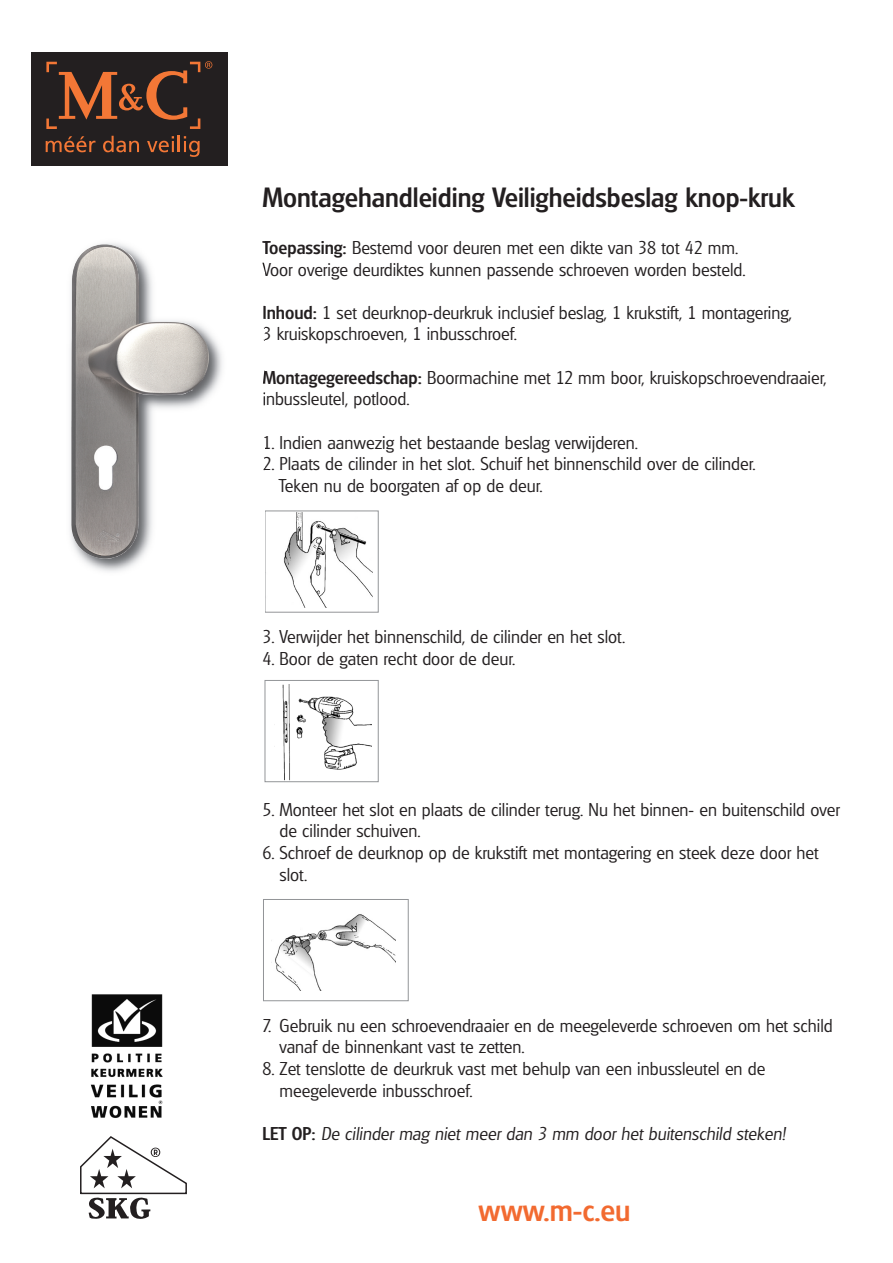
<style>
.page{position:relative;width:893px;height:1263px;background:#fff}
.page>*{position:absolute;margin:0;border:0;box-sizing:border-box;transform-origin:0 0}
.t1{font:500 30px "Glasgow";color:#f26a30}
.t2{font:500 27px "Glasgow";color:#231f20}
.t3{font:300 18px/21.6px "Glasgow";color:#231f20}
.t4{font:italic 300 18px "Glasgow";color:#231f20}
.s1{font-weight:500}
.s2{font-weight:500;font-style:normal}
</style>
<div class="page">
<img style="left:283px;top:512px;width:89px;height:95px">
<div style="left:265px;top:510px;width:114px;height:102px;border:1px solid #939598"></div>
<img style="left:274px;top:684px;width:97px;height:96px">
<div style="left:265px;top:680px;width:114px;height:102px;border:1px solid #939598"></div>
<img style="left:271px;top:914px;width:124px;height:76px">
<div style="left:263px;top:899px;width:146px;height:102px;border:1px solid #939598"></div>
<svg style="left:80px;top:1136px;width:107px;height:83px"></svg>
<div style="left:31px;top:53px;width:196px;height:113px;background:#231f20"></div>
<svg style="left:46px;top:136px;width:49px;height:16px"></svg>
<svg style="left:103px;top:136px;width:36px;height:16px"></svg>
<svg style="left:147px;top:136px;width:53px;height:21px"></svg>
<svg style="left:46px;top:61px;width:166px;height:68px"></svg>
<img style="left:70px;top:243px;width:194px;height:329px">
<svg style="left:262px;top:263px;width:2px;height:8px"></svg>
<svg style="left:263px;top:306px;width:1px;height:13px"></svg>
<svg style="left:263px;top:371px;width:1px;height:14px"></svg>
<svg style="left:263px;top:392px;width:1px;height:15px"></svg>
<img style="left:71px;top:244px;width:138px;height:315px">
<img style="left:90px;top:994px;width:73px;height:124px">
<h2 class="t2" style="left:262px;top:181px;width:533px">Montagehandleiding Veiligheidsbeslag knop-kruk</h2>
<p class="t3" style="left:262px;top:237px;width:485px"><span class="s1">Toepassing:</span> Bestemd voor deuren met een dikte van 38 tot 42 mm.<br>Voor overige deurdiktes kunnen passende schroeven worden besteld.</p>
<p class="t3" style="left:262px;top:302px;width:531px"><span class="s1">Inhoud:</span> 1 set deurknop-deurkruk inclusief beslag, 1 krukstift, 1 montagering,<br>3 kruiskopschroeven, 1 inbusschroef.</p>
<p class="t3" style="left:262px;top:367px;width:566px"><span class="s1">Montagegereedschap:</span> Boormachine met 12 mm boor, kruiskopschroevendraaier, inbussleutel, potlood.</p>
<p class="t3" style="left:262px;top:431px;width:377px">1. Indien aanwezig het bestaande beslag verwijderen.</p>
<p class="t3" style="left:279px;top:453px;width:478px;text-indent:-16px">2. Plaats de cilinder in het slot. Schuif het binnenschild over de cilinder.<br>Teken nu de boorgaten af op de deur.</p>
<p class="t3" style="left:263px;top:626px;width:364px">3. Verwijder het binnenschild, de cilinder en het slot.</p>
<p class="t3" style="left:263px;top:647px;width:254px">4. Boor de gaten recht door de deur.</p>
<p class="t3" style="left:280px;top:799px;width:562px;text-indent:-17px">5. Monteer het slot en plaats de cilinder terug. Nu het binnen- en buitenschild over de cilinder schuiven.</p>
<p class="t3" style="left:280px;top:842px;width:541px;text-indent:-17px">6. Schroef de deurknop op de krukstift met montagering en steek deze door het slot.</p>
<p class="t3" style="left:280px;top:1015px;width:555px;text-indent:-17px">7. Gebruik nu een schroevendraaier en de meegeleverde schroeven om het schild vanaf de binnenkant vast te zetten.</p>
<p class="t3" style="left:280px;top:1058px;width:487px;text-indent:-17px">8. Zet tenslotte de deurkruk vast met behulp van een inbussleutel en de meegeleverde inbusschroef.</p>
<p class="t4" style="left:262px;top:1123px;width:524px"><span class="s2">LET OP:</span> De cilinder mag niet meer dan 3 mm door het buitenschild steken!</p>
<h1 class="t1" style="left:479px;top:1193px;width:154px">www.m-c.eu</h1>
</div>
